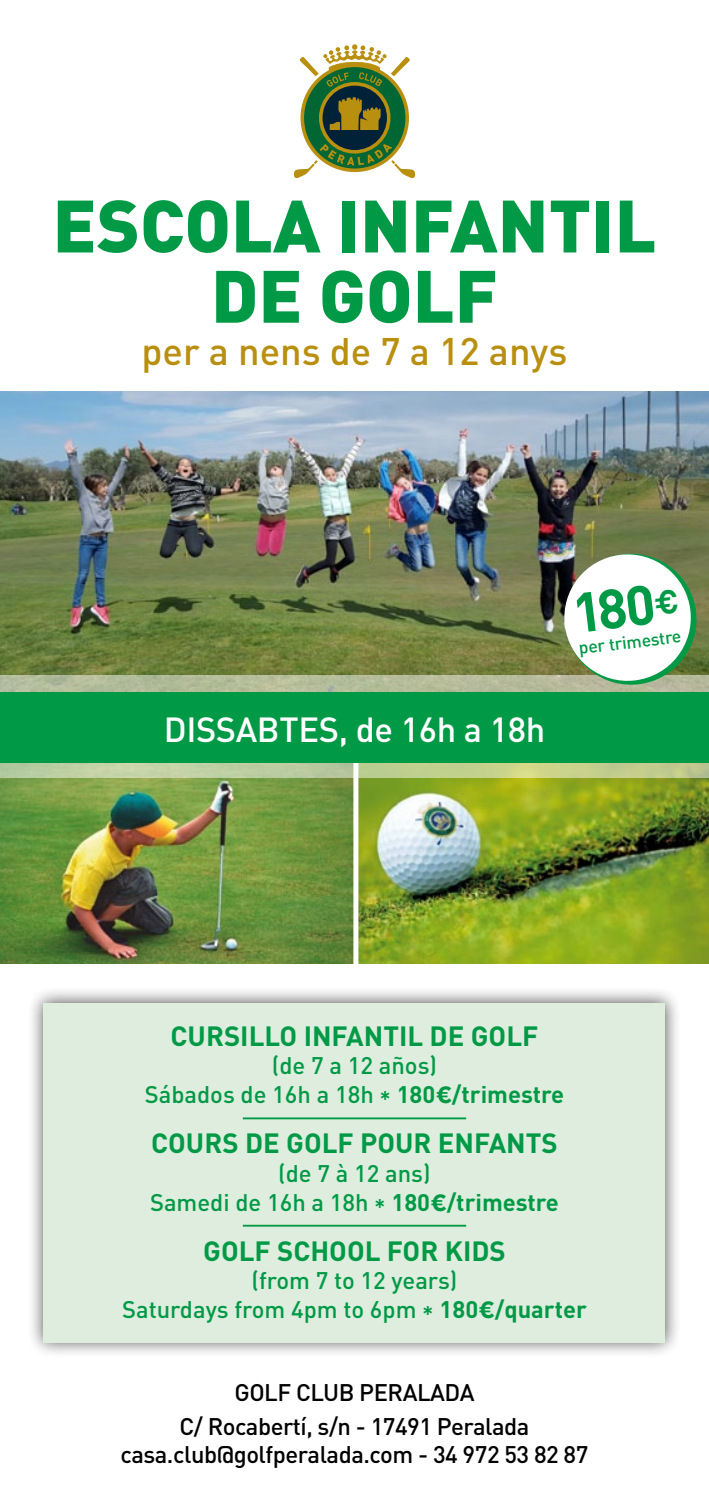
<style>
.page{position:relative;width:709px;height:1489px;background:#fff}
.page>*{position:absolute;margin:0;border:0;box-sizing:border-box;transform-origin:0 0}
.t1{font:900 72.75px/70.2px "DIN";color:#009a47;text-align:center}
.t2{font:700 55px "DIN";color:#009a47}
.t3{font:500 38px "DIN";color:#b98f10}
.t4{font:500 34.5px "DIN";letter-spacing:-.01em;color:#fff}
.t5{font:700 27.5px "DIN";color:#009a47}
.t6{font:500 23.75px "DIN";color:#009a47}
.t7{font:500 23.75px/27.5px "DIN";letter-spacing:-.02em;color:#000;text-align:center}
.t8{font:500 17.5px "DIN";color:#009a47}
.s1{font-weight:700}
.s2{font-family:"Akzid Grtsk Next";font-weight:700}
</style>
<div class="page">
<img style="left:358px;top:777px;width:351px;height:186px">
<img style="left:0;top:777px;width:353px;height:186px">
<img style="left:0;top:391px;width:709px;height:284px">
<div style="left:27px;top:985px;width:655px;height:373px;background:#000;opacity:.75"></div>
<div style="left:44px;top:1002px;width:621px;height:339px;background:#dcecdb"></div>
<hr style="left:243px;top:1117px;width:223px;height:2px;background:#009a47">
<hr style="left:243px;top:1224px;width:223px;height:2px;background:#009a47">
<svg style="left:0;top:675px;width:709px;height:102px"></svg>
<div style="left:0;top:692px;width:709px;height:71px;background:#009a47"></div>
<div style="left:302px;top:65px;width:105px;height:105px;background:#063;border-radius:50%"></div>
<div style="left:300px;top:64px;width:109px;height:108px;border:4px solid #b98f10;border-radius:50%"></div>
<svg style="left:320px;top:83px;width:69px;height:69px;fill:#002238"></svg>
<div style="left:319px;top:82px;width:71px;height:72px;border:4px solid #b98f10;border-radius:50%"></div>
<svg style="left:330px;top:97px;width:50px;height:33px"></svg>
<svg style="left:300px;top:44px;width:110px;height:43px"></svg>
<svg style="left:294px;top:144px;width:121px;height:34px"></svg>
<svg style="left:560px;top:550px;width:140px;height:138px"></svg>
<p class="t1" style="left:53px;top:187px;width:605px">ESCOLA INFANTIL<br>DE GOLF</p>
<p class="t3" style="left:142px;top:327px;width:427px">per a nens de 7 a 12 anys</p>
<p class="t4" style="left:164px;top:707px;width:383px">DISSABTES, de 16h a 18h</p>
<p class="t2" style="left:568px;top:578px;width:108px;rotate:-7deg">180<sup>€</sup></p>
<p class="t8" style="left:577px;top:637px;width:105px;rotate:-7deg">per trimestre</p>
<p class="t5" style="left:171px;top:1017px;width:369px">CURSILLO INFANTIL DE GOLF</p>
<p class="t6" style="left:272px;top:1050px;width:167px">(de 7 a 12 años)</p>
<p class="t6" style="left:145px;top:1079px;width:421px">Sábados de 16h a 18h * <span class="s1">180</span><span class="s2">€</span><span class="s1">/trimestre</span></p>
<p class="t5" style="left:151px;top:1125px;width:408px">COURS DE GOLF POUR ENFANTS</p>
<p class="t6" style="left:278px;top:1157px;width:154px">(de 7 à 12 ans)</p>
<p class="t6" style="left:150px;top:1186px;width:410px">Samedi de 16h a 18h * <span class="s1">180</span><span class="s2">€</span><span class="s1">/trimestre</span></p>
<p class="t5" style="left:203px;top:1232px;width:304px">GOLF SCHOOL FOR KIDS</p>
<p class="t6" style="left:251px;top:1265px;width:207px">(from 7 to 12 years)</p>
<p class="t6" style="left:122px;top:1294px;width:466px">Saturdays from 4pm to 6pm * <span class="s1">180</span><span class="s2">€</span><span class="s1">/quarter</span></p>
<p class="t7" style="left:234px;top:1377px;width:241px">GOLF CLUB PERALADA</p>
<p class="t7" style="left:120px;top:1411px;width:469px">C/ Rocabertí, s/n - 17491 Peralada casa.club@golfperalada.com - 34 972 53 82 87</p>
</div>
